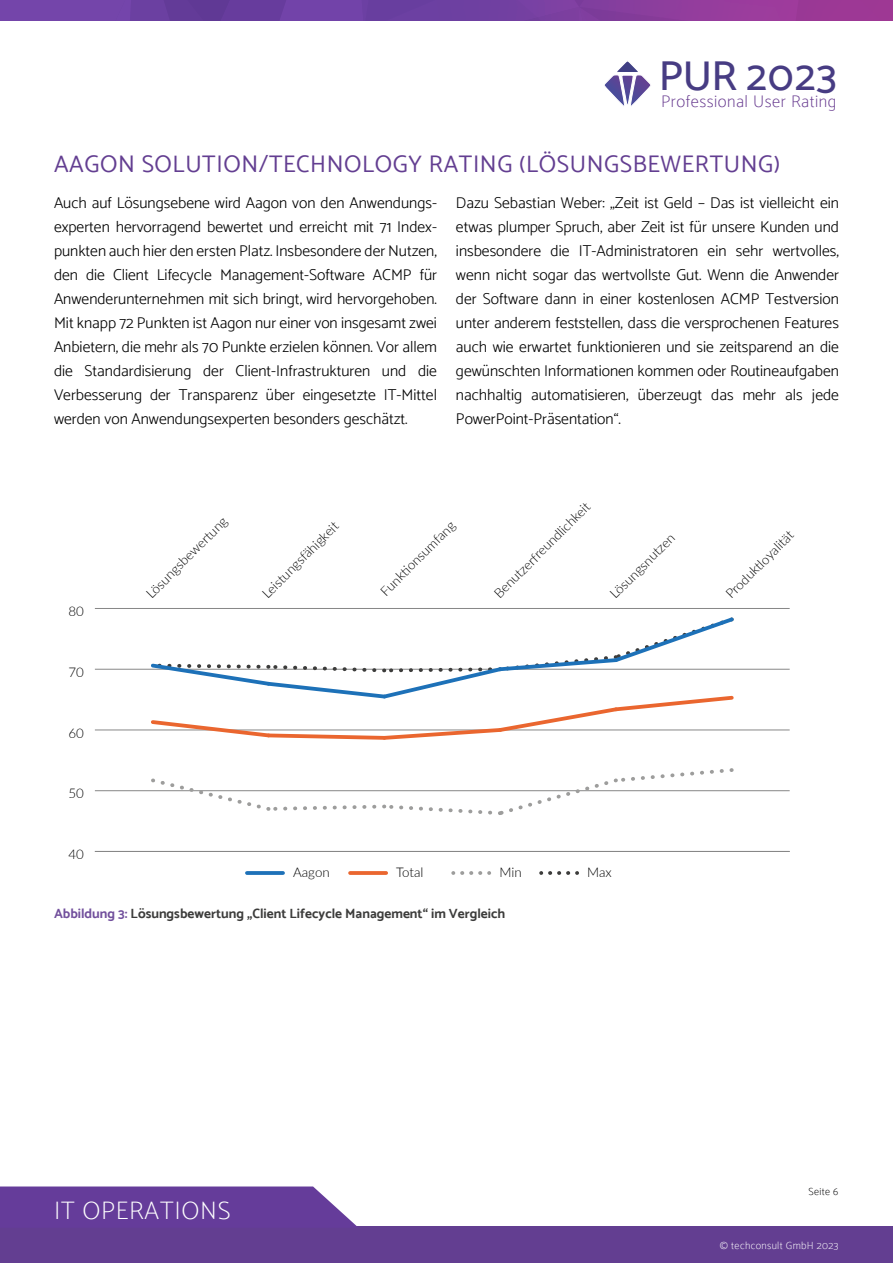
<style>
.page{position:relative;width:893px;height:1263px;background:#fff}
.page>*{position:absolute;margin:0;border:0;box-sizing:border-box;transform-origin:0 0}
.t1{font:500 42.45px "Catamaran";letter-spacing:.035em;color:#473c83}
.t2{font:100 25.5px "Catamaran";letter-spacing:.03em;color:#fff}
.t3{font:24px "Catamaran";letter-spacing:.025em;color:#633e91}
.t4{font:100 21px "Catamaran";letter-spacing:.03em;color:#fff}
.t5{font:100 16.95px "Catamaran";letter-spacing:.03em;color:#673a8f}
.t6{font:300 15.75px/24px "Catamaran";color:#000;text-align:justify}
.t7{font:700 13.5px "Catamaran";color:#3c3c3b}
.t8{font:300 13.35px "Lato";color:#000}
.t9{font:100 10.5px "Catamaran";letter-spacing:.03em;color:#fff}
.t10{font:100 10.5px "Catamaran";letter-spacing:.03em;color:#020203}
.s1{color:#714f9c}
</style>
<div class="page">
<svg style="left:0;top:0;width:893px;height:20px;background:#7b3e9f"></svg>
<svg style="left:604px;top:61px;width:47px;height:45px"></svg>
<div style="left:0;top:1226px;width:893px;height:37px;background:#633e91"></div>
<svg style="left:0;top:1186px;width:357px;height:40px;background:#6f49a1"></svg>
<hr style="left:95px;top:851px;width:695px;height:1px;background:#878787">
<hr style="left:95px;top:790px;width:695px;height:1px;background:#878787">
<hr style="left:95px;top:730px;width:695px;height:1px;background:#878787">
<hr style="left:95px;top:669px;width:695px;height:1px;background:#878787">
<hr style="left:95px;top:608px;width:695px;height:1px;background:#878787">
<svg style="left:148px;top:768px;width:588px;height:47px"></svg>
<svg style="left:148px;top:617px;width:589px;height:123px"></svg>
<hr style="left:247px;top:871px;width:36px;height:4px;background:#2777bb">
<hr style="left:350px;top:871px;width:36px;height:4px;background:#ea6c38">
<svg style="left:462px;top:871px;width:28px;height:4px"></svg>
<svg style="left:550px;top:871px;width:28px;height:4px"></svg>
<h1 class="t1" style="left:659px;top:50px;width:180px">PUR 2023</h1>
<p class="t5" style="left:661px;top:91px;width:177px">Professional User Rating</p>
<h3 class="t3" style="left:54px;top:149px;width:728px">AAGON SOLUTION/TECHNOLOGY RATING (LÖSUNGSBEWERTUNG)</h3>
<p class="t6" style="left:54px;top:191px;width:385px">Auch auf Lösungsebene wird Aagon von den Anwendungs&shy;experten hervorragend bewertet und erreicht mit 71 Index&shy;punkten auch hier den ersten Platz. Insbesondere der Nutzen, den die Client Lifecycle Management-Software ACMP für Anwenderunternehmen mit sich bringt, wird hervorgehoben.<br>Mit knapp 72 Punkten ist Aagon nur einer von insgesamt zwei Anbietern, die mehr als 70 Punkte erzielen können. Vor allem die Standardisierung der Client-Infrastrukturen und die Verbesserung der Transparenz über eingesetzte IT-Mittel werden von Anwendungsexperten besonders geschätzt.</p>
<p class="t6" style="left:456px;top:191px;width:385px">Dazu Sebastian Weber: „Zeit ist Geld – Das ist vielleicht ein etwas plumper Spruch, aber Zeit ist für unsere Kunden und insbesondere die IT-Administratoren ein sehr wertvolles, wenn nicht sogar das wertvollste Gut. Wenn die Anwender der Software dann in einer kostenlosen ACMP Testversion unter anderem feststellen, dass die versprochenen Features auch wie erwartet funktionieren und sie zeitsparend an die gewünschten Informationen kommen oder Routineaufgaben nachhaltig automatisieren, überzeugt das mehr als jede PowerPoint-Präsentation“.</p>
<p class="t8" style="left:69px;top:602px;width:17px">80</p>
<p class="t8" style="left:69px;top:663px;width:17px">70</p>
<p class="t8" style="left:69px;top:723px;width:17px">60</p>
<p class="t8" style="left:69px;top:784px;width:17px">50</p>
<p class="t8" style="left:69px;top:845px;width:17px">40</p>
<p class="t8" style="left:142px;top:589px;width:110px;rotate:-45deg">Lösungsbewertung</p>
<p class="t8" style="left:258px;top:589px;width:103px;rotate:-45deg">Leistungsfähigkeit</p>
<p class="t8" style="left:376px;top:587px;width:101px;rotate:-45deg">Funkti onsumfang</p>
<p class="t8" style="left:490px;top:589px;width:131px;rotate:-45deg">Benutzerfreundlichkeit</p>
<p class="t8" style="left:606px;top:589px;width:87px;rotate:-45deg">Lösungsnutzen</p>
<p class="t8" style="left:722px;top:589px;width:91px;rotate:-45deg">Produktloyalität</p>
<p class="t8" style="left:293px;top:863px;width:38px">Aagon</p>
<p class="t8" style="left:396px;top:863px;width:29px">Total</p>
<p class="t8" style="left:499px;top:863px;width:24px">Min</p>
<p class="t8" style="left:587px;top:863px;width:26px">Max</p>
<p class="t7" style="left:54px;top:905px;width:453px"><span class="s1">Abbildung 3:</span> Lösungsbewertung „Client Lifecycle Management“ im Vergleich</p>
<h2 class="t2" style="left:54px;top:1195px;width:178px">IT OPERATIONS</h2>
<h3 class="t4" style="left:89px;top:1206px;width:193px">DIGITAL SOLUTIONS</h3>
<p class="t10" style="left:808px;top:1185px;width:31px">Seite 6</p>
<p class="t9" style="left:720px;top:1239px;width:120px">© techconsult GmbH 2023</p>
</div>
